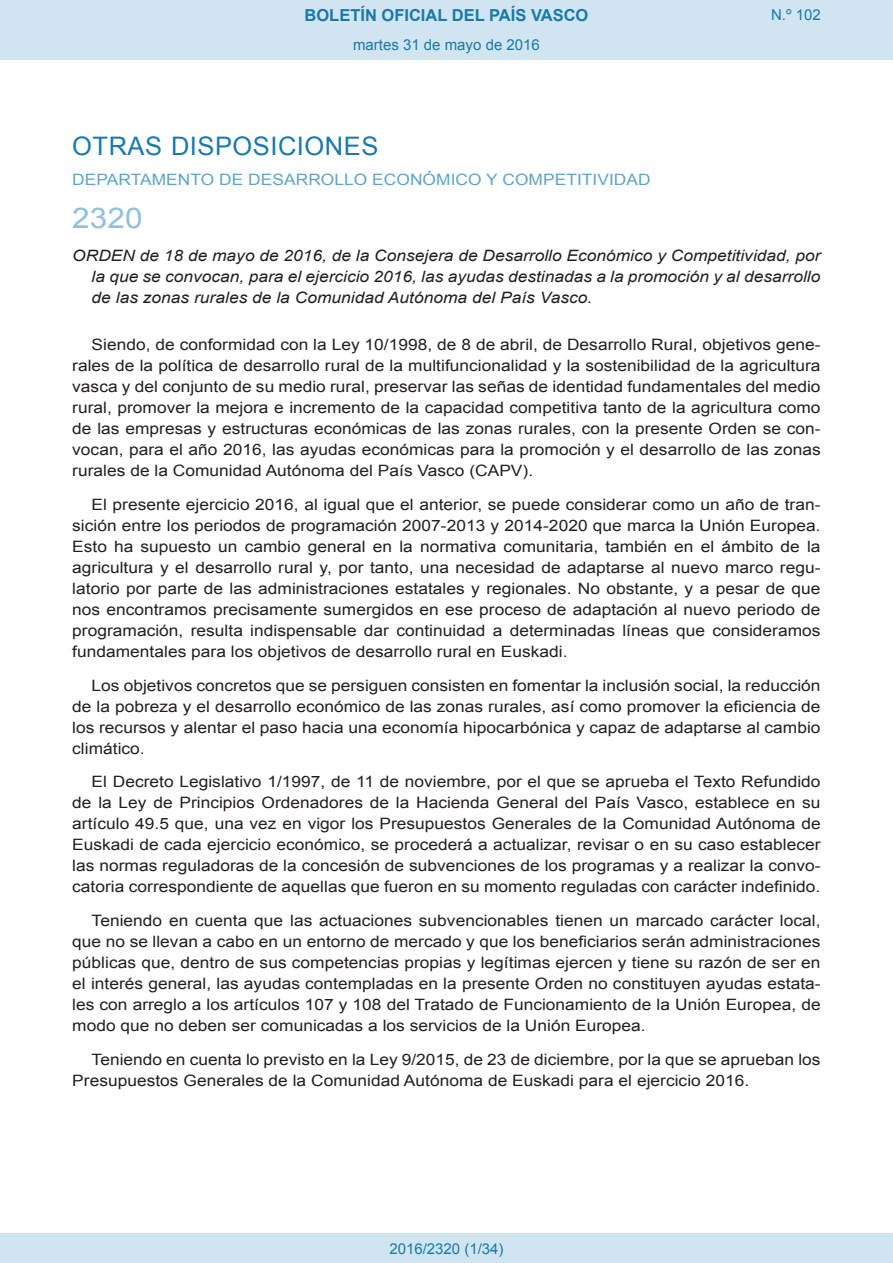
<style>
.page{position:relative;width:893px;height:1263px;background:#fff}
.page>*{position:absolute;margin:0;border:0;box-sizing:border-box;transform-origin:0 0}
.BOPVOrden{font:28.5px "Arial";color:#90c0db;scale:1.11 1}
.BOPVSeccion{font:25.5px "Arial";letter-spacing:.02em;color:#1879ad}
.t1{font:700 16.5px "Arial";color:#1879ad}
.BOPVDetalle{font:15.6px/21px "Arial";color:#231f20;text-align:justify;scale:1.11 1}
.BOPVTitulo{font:italic 15.6px/21px "Arial";color:#231f20;text-align:justify;scale:1.11 1}
.BOPVOrganismo{font:15.6px "Arial";letter-spacing:.005em;color:#5ea4ca;scale:1.11 1}
.Paginacion_Centro{font:15px "Arial";color:#1879ad}
</style>
<div class="page">
<div style="left:0;top:0;width:893px;height:60px;background:#d0e5f0"></div>
<div style="left:0;top:1233px;width:893px;height:30px;background:#d0e5f0"></div>
<p class="t1" style="left:305px;top:4px;width:285px">BOLETÍN OFICIAL DEL PAÍS VASCO</p>
<p class="Paginacion_Centro" style="left:353px;top:35px;width:188px">martes 31 de mayo de 2016</p>
<p class="Paginacion_Centro" style="left:771px;top:5px;width:51px">N.º 102</p>
<p class="BOPVSeccion" style="left:72px;top:129px;width:308px">OTRAS DISPOSICIONES</p>
<p class="BOPVOrganismo" style="left:72px;top:169px;width:523px">DEPARTAMENTO DE DESARROLLO ECONÓMICO Y COMPETITIVIDAD</p>
<p class="BOPVOrden" style="left:72px;top:199px;width:65px">2320</p>
<p class="BOPVTitulo" style="left:92px;top:246px;width:658px;text-indent:-19px">ORDEN de 18 de mayo de 2016, de la Consejera de Desarrollo Económico y Competitividad, por la que se convocan, para el ejercicio 2016, las ayudas destinadas a la promoción y al desarrollo de las zonas rurales de la Comunidad Autónoma del País Vasco.</p>
<p class="BOPVDetalle" style="left:72px;top:334px;width:676px;text-indent:19px">Siendo, de conformidad con la Ley 10/1998, de 8 de abril, de Desarrollo Rural, objetivos gene&shy;rales de la política de desarrollo rural de la multifuncionalidad y la sostenibilidad de la agricultura vasca y del conjunto de su medio rural, preservar las señas de identidad fundamentales del medio rural, promover la mejora e incremento de la capacidad competitiva tanto de la agricultura como de las empresas y estructuras económicas de las zonas rurales, con la presente Orden se con&shy;vocan, para el año 2016, las ayudas económicas para la promoción y el desarrollo de las zonas rurales de la Comunidad Autónoma del País Vasco (CAPV).</p>
<p class="BOPVDetalle" style="left:72px;top:494px;width:676px;text-indent:19px">El presente ejercicio 2016, al igual que el anterior, se puede considerar como un año de tran&shy;sición entre los periodos de programación 2007-2013 y 2014-2020 que marca la Unión Europea.<br>Esto ha supuesto un cambio general en la normativa comunitaria, también en el ámbito de la agricultura y el desarrollo rural y, por tanto, una necesidad de adaptarse al nuevo marco regu&shy;latorio por parte de las administraciones estatales y regionales. No obstante, y a pesar de que nos encontramos precisamente sumergidos en ese proceso de adaptación al nuevo periodo de programación, resulta indispensable dar continuidad a determinadas líneas que consideramos fundamentales para los objetivos de desarrollo rural en Euskadi.</p>
<p class="BOPVDetalle" style="left:72px;top:675px;width:676px;text-indent:19px">Los objetivos concretos que se persiguen consisten en fomentar la inclusión social, la reducción de la pobreza y el desarrollo económico de las zonas rurales, así como promover la eficiencia de los recursos y alentar el paso hacia una economía hipocarbónica y capaz de adaptarse al cambio climático.</p>
<p class="BOPVDetalle" style="left:72px;top:771px;width:676px;text-indent:19px">El Decreto Legislativo 1/1997, de 11 de noviembre, por el que se aprueba el Texto Refundido de la Ley de Principios Ordenadores de la Hacienda General del País Vasco, establece en su artículo 49.5 que, una vez en vigor los Presupuestos Generales de la Comunidad Autónoma de Euskadi de cada ejercicio económico, se procederá a actualizar, revisar o en su caso establecer las normas reguladoras de la concesión de subvenciones de los programas y a realizar la convo&shy;catoria correspondiente de aquellas que fueron en su momento reguladas con carácter indefinido.</p>
<p class="BOPVDetalle" style="left:72px;top:910px;width:676px;text-indent:19px">Teniendo en cuenta que las actuaciones subvencionables tienen un marcado carácter local, que no se llevan a cabo en un entorno de mercado y que los beneficiarios serán administraciones públicas que, dentro de sus competencias propias y legítimas ejercen y tiene su razón de ser en el interés general, las ayudas contempladas en la presente Orden no constituyen ayudas estata&shy;les con arreglo a los artículos 107 y 108 del Tratado de Funcionamiento de la Unión Europea, de modo que no deben ser comunicadas a los servicios de la Unión Europea.</p>
<p class="BOPVDetalle" style="left:72px;top:1049px;width:676px;text-indent:19px">Teniendo en cuenta lo previsto en la Ley 9/2015, de 23 de diciembre, por la que se aprueban los<br>Presupuestos Generales de la Comunidad Autónoma de Euskadi para el ejercicio 2016.</p>
<p class="Paginacion_Centro" style="left:389px;top:1238px;width:116px">2016/2320 (1/34)</p>
</div>
